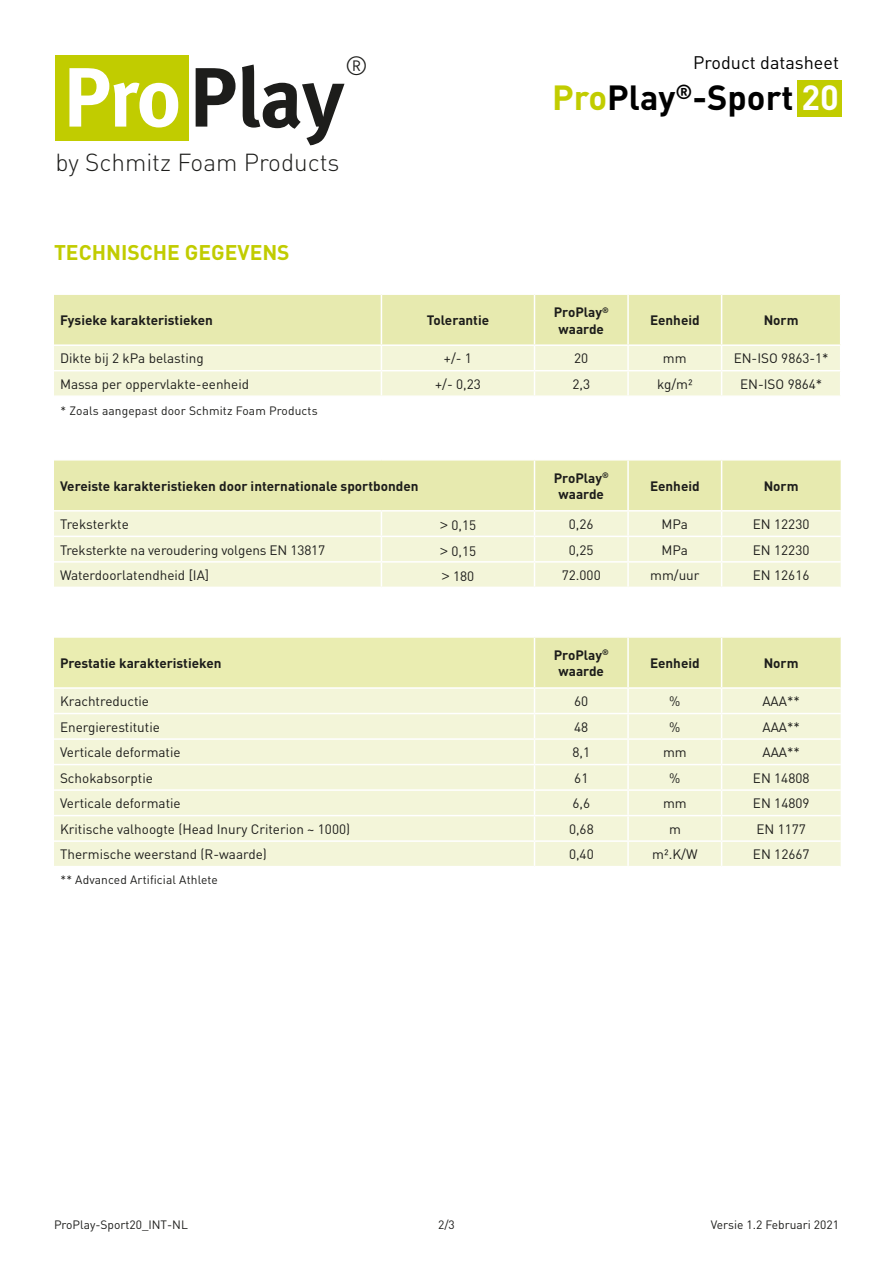
<style>
.page{position:relative;width:893px;height:1263px;background:#fff}
.page>*{position:absolute;margin:0;border:0;box-sizing:border-box;transform-origin:0 0}
.t1{font:700 34.5px "DIN";color:#000}
.t2{font:300 26.1px "DIN Pro";color:#1d1d1b}
.t3{font:300 24.3px "DIN Pro";color:#1d1d1b}
.t4{font:700 21px "DIN";color:#c1cc00}
.t5{font:18px "DIN";color:#000}
.t6{font:13.5px "DIN";color:#1d1d1b}
.t7{font:700 13.5px/16.5px "DIN";color:#1d1d1b;text-align:center}
.t8{font:12px "DIN";letter-spacing:.01em;color:#1d1d1b}
.s1{color:#c1cc00}
.s2{color:#fff}
.s3{font-family:"Abel"}
</style>
<div class="page">
<div style="left:798px;top:80px;width:44px;height:37px;background:#c1cc00"></div>
<div style="left:55px;top:55px;width:134px;height:86px;background:#c1cc00"></div>
<svg style="left:69px;top:68px;width:109px;height:60px"></svg>
<svg style="left:196px;top:68px;width:40px;height:59px"></svg>
<svg style="left:242px;top:65px;width:102px;height:80px"></svg>
<svg style="left:54px;top:294px;width:787px;height:102px;background:#edf0c6"></svg>
<svg style="left:54px;top:460px;width:787px;height:127px;background:#eef1ca"></svg>
<div style="left:54px;top:637px;width:480px;height:51px;background:#eaedb1"></div>
<div style="left:54px;top:689px;width:480px;height:177px;background:#f3f5d9"></div>
<div style="left:54px;top:714px;width:480px;height:126px;background:#f3f5d9"></div>
<hr style="left:54px;top:636px;width:480px;height:2px;background:#fff">
<hr style="left:54px;top:687px;width:480px;height:2px;background:#fff">
<hr style="left:54px;top:713px;width:480px;height:1px;background:#fff">
<hr style="left:54px;top:738px;width:480px;height:2px;background:#fff">
<hr style="left:54px;top:764px;width:480px;height:1px;background:#fff">
<hr style="left:54px;top:789px;width:480px;height:2px;background:#fff">
<hr style="left:54px;top:815px;width:480px;height:1px;background:#fff">
<hr style="left:54px;top:840px;width:480px;height:2px;background:#fff">
<svg style="left:534px;top:637px;width:307px;height:229px;background:#f1f3d2"></svg>
<h2 class="t2" style="left:345px;top:48px;width:25px">®</h2>
<h3 class="t5" style="left:693px;top:51px;width:147px">Product datasheet</h3>
<h1 class="t1" style="left:552px;top:75px;width:288px"><span class="s1">Pro</span>Play<sup>®</sup>-Sport <span class="s2">20</span></h1>
<h3 class="t3" style="left:55px;top:146px;width:286px">by Schmitz Foam Products</h3>
<h3 class="t4" style="left:54px;top:239px;width:237px">TECHNISCHE GEGEVENS</h3>
<p class="t7" style="left:60px;top:312px;width:155px">Fysieke karakteristieken</p>
<p class="t7" style="left:427px;top:312px;width:64px">Tolerantie</p>
<p class="t7" style="left:554px;top:303px;width:56px">ProPlay<sup>® </sup>waarde</p>
<p class="t7" style="left:650px;top:312px;width:51px">Eenheid</p>
<p class="t7" style="left:764px;top:312px;width:36px">Norm</p>
<p class="t6" style="left:60px;top:350px;width:145px">Dikte bij 2 kPa belasting</p>
<p class="t6" style="left:444px;top:350px;width:29px">+/- 1</p>
<p class="t6" style="left:574px;top:350px;width:16px">20</p>
<p class="t6" style="left:663px;top:350px;width:25px">mm</p>
<p class="t6" style="left:734px;top:350px;width:96px">EN-ISO 9863-1*</p>
<p class="t6" style="left:60px;top:376px;width:191px">Massa per oppervlakte-eenheid</p>
<p class="t6" style="left:435px;top:376px;width:47px">+/- 0,23</p>
<p class="t6" style="left:572px;top:376px;width:19px">2,3</p>
<p class="t6" style="left:657px;top:376px;width:37px">kg/m²</p>
<p class="t6" style="left:740px;top:376px;width:84px">EN-ISO 9864*</p>
<p class="t8" style="left:61px;top:403px;width:259px">* Zoals aangepast door Schmitz Foam Products</p>
<p class="t7" style="left:60px;top:477px;width:360px">Vereiste karakteristieken door internationale sportbonden</p>
<p class="t7" style="left:554px;top:469px;width:56px">ProPlay<sup>® </sup>waarde</p>
<p class="t7" style="left:650px;top:477px;width:51px">Eenheid</p>
<p class="t7" style="left:764px;top:477px;width:36px">Norm</p>
<p class="t6" style="left:60px;top:516px;width:70px">Treksterkte</p>
<p class="t6" style="left:440px;top:517px;width:38px"><span class="s3">&gt;</span> 0,15</p>
<p class="t6" style="left:569px;top:516px;width:26px">0,26</p>
<p class="t6" style="left:662px;top:516px;width:28px">MPa</p>
<p class="t6" style="left:753px;top:516px;width:58px">EN 12230</p>
<p class="t6" style="left:60px;top:541px;width:267px">Treksterkte na veroudering volgens EN 13817</p>
<p class="t6" style="left:440px;top:542px;width:38px"><span class="s3">&gt;</span> 0,15</p>
<p class="t6" style="left:569px;top:541px;width:26px">0,25</p>
<p class="t6" style="left:662px;top:541px;width:28px">MPa</p>
<p class="t6" style="left:753px;top:541px;width:58px">EN 12230</p>
<p class="t6" style="left:60px;top:567px;width:151px">Waterdoorlatendheid [IA]</p>
<p class="t6" style="left:442px;top:568px;width:34px"><span class="s3">&gt;</span> 180</p>
<p class="t6" style="left:562px;top:567px;width:40px">72.000</p>
<p class="t6" style="left:650px;top:567px;width:51px">mm/uur</p>
<p class="t6" style="left:753px;top:567px;width:58px">EN 12616</p>
<p class="t7" style="left:60px;top:654px;width:163px">Prestatie karakteristieken</p>
<p class="t7" style="left:554px;top:646px;width:56px">ProPlay<sup>® </sup>waarde</p>
<p class="t7" style="left:650px;top:654px;width:51px">Eenheid</p>
<p class="t7" style="left:764px;top:654px;width:36px">Norm</p>
<p class="t6" style="left:60px;top:693px;width:91px">Krachtreductie</p>
<p class="t6" style="left:574px;top:693px;width:16px">60</p>
<p class="t6" style="left:669px;top:693px;width:13px">%</p>
<p class="t6" style="left:762px;top:693px;width:39px">AAA**</p>
<p class="t6" style="left:60px;top:718px;width:101px">Energierestitutie</p>
<p class="t6" style="left:574px;top:718px;width:16px">48</p>
<p class="t6" style="left:669px;top:718px;width:13px">%</p>
<p class="t6" style="left:762px;top:718px;width:39px">AAA**</p>
<p class="t6" style="left:60px;top:744px;width:122px">Verticale deformatie</p>
<p class="t6" style="left:572px;top:744px;width:19px">8,1</p>
<p class="t6" style="left:663px;top:744px;width:25px">mm</p>
<p class="t6" style="left:762px;top:744px;width:39px">AAA**</p>
<p class="t6" style="left:60px;top:769px;width:94px">Schokabsorptie</p>
<p class="t6" style="left:574px;top:769px;width:16px">61</p>
<p class="t6" style="left:669px;top:769px;width:13px">%</p>
<p class="t6" style="left:753px;top:769px;width:58px">EN 14808</p>
<p class="t6" style="left:60px;top:795px;width:122px">Verticale deformatie</p>
<p class="t6" style="left:572px;top:795px;width:19px">6,6</p>
<p class="t6" style="left:663px;top:795px;width:25px">mm</p>
<p class="t6" style="left:753px;top:795px;width:58px">EN 14809</p>
<p class="t6" style="left:60px;top:820px;width:292px">Kritische valhoogte (Head Inury Criterion ~ 1000)</p>
<p class="t6" style="left:569px;top:820px;width:26px">0,68</p>
<p class="t6" style="left:669px;top:820px;width:13px">m</p>
<p class="t6" style="left:756px;top:820px;width:51px">EN 1177</p>
<p class="t6" style="left:60px;top:846px;width:208px">Thermische weerstand (R-waarde)</p>
<p class="t6" style="left:569px;top:846px;width:26px">0,40</p>
<p class="t6" style="left:652px;top:846px;width:47px">m².K/W</p>
<p class="t6" style="left:753px;top:846px;width:58px">EN 12667</p>
<p class="t8" style="left:61px;top:872px;width:159px">** Advanced Artificial Athlete</p>
<p class="t8" style="left:54px;top:1217px;width:135px">ProPlay-Sport20_INT-NL</p>
<p class="t8" style="left:438px;top:1217px;width:18px">2/3</p>
<p class="t8" style="left:711px;top:1217px;width:130px">Versie 1.2 Februari 2021</p>
</div>
